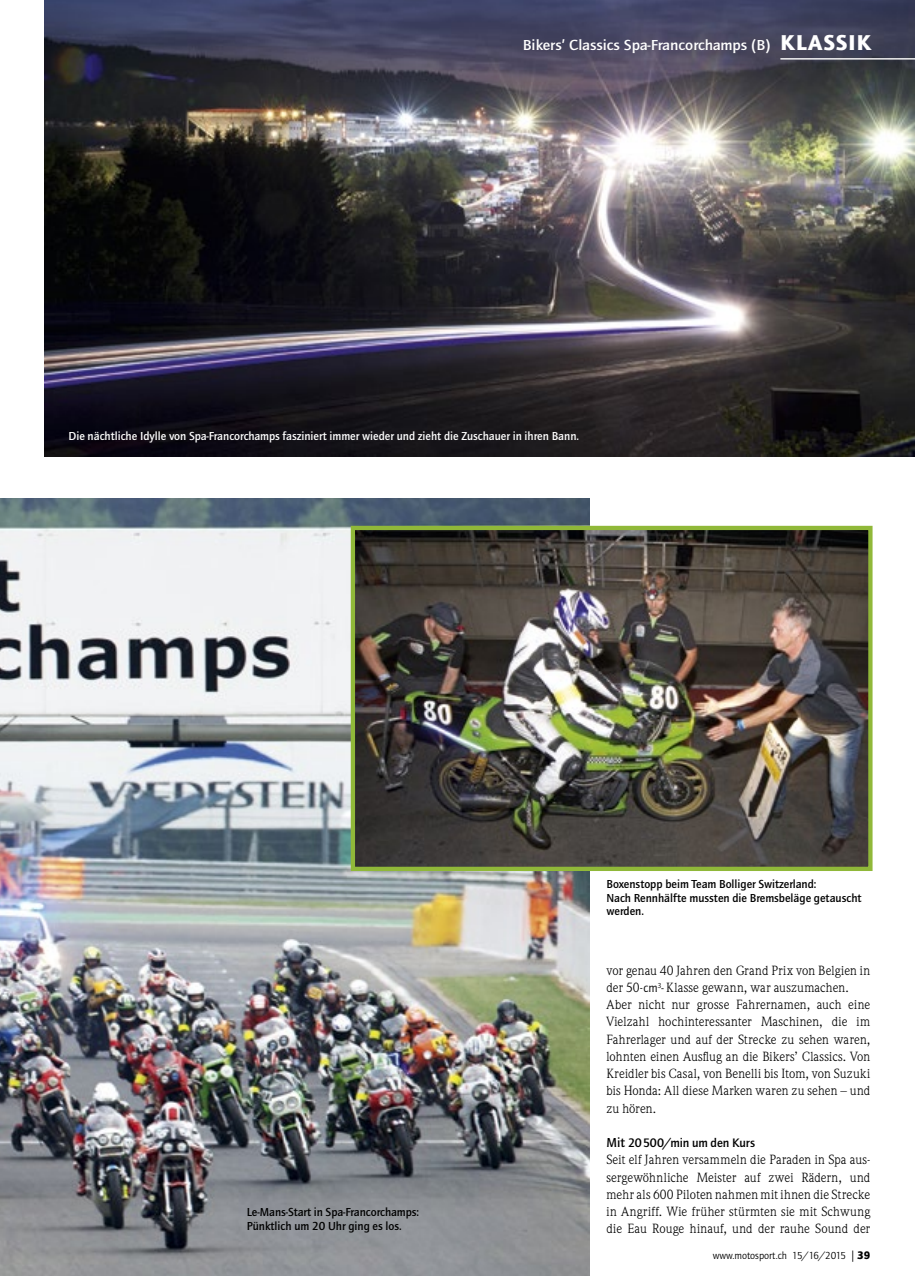
<style>
.page{position:relative;width:915px;height:1276px;background:#fff}
.page>*{position:absolute;margin:0;border:0;box-sizing:border-box;transform-origin:0 0}
.t1{font:500 15px "Quay Sans ITC Std";color:#fff;scale:1.08 1}
.t2{font:13.05px/17.2px "Weidemann LT";letter-spacing:.01em;color:#000}
.t3{font:500 12.75px "Quay Sans ITC Std";letter-spacing:-.01em;color:#000}
.t4{font:500 12px/13.5px "Quay Sans ITC Std";color:#000}
.t5{font:500 12px "Quay Sans ITC Std";color:#fff}
.t6{font:10.5px "Quay Sans ITC Std";color:#000}
.s1{font-weight:900;font-size:22.2px}
.s2{font-family:"Quay Sans ITC Std";font-size:12.75px}
.s3{font-size:13.5px}
.s4{font-size:11.25px}
.s5{font-weight:900;font-size:11.25px}
</style>
<div class="page">
<img style="left:0;top:499px;width:589px;height:777px">
<img style="left:355px;top:531px;width:512px;height:335px">
<div style="left:350px;top:526px;width:522px;height:345px;border:4px solid #90b839"></div>
<img style="left:45px;top:0;width:869px;height:457px">
<hr style="left:780px;top:58px;width:134px;height:2px;background:#fff">
<p class="t1" style="left:522px;top:37px;width:324px">Bikers’ Classics Spa-Francorchamps (B) <span class="s1">KLASSIK</span></p>
<p class="t5" style="left:68px;top:428px;width:512px">Die nächtliche Idylle von Spa-Francorchamps fasziniert immer wieder und zieht die Zuschauer in ihren Bann.</p>
<p class="t4" style="left:247px;top:1205px;width:174px">Le-Mans-Start in Spa-Francorchamps:<br>Pünktlich um 20 Uhr ging es los.</p>
<p class="t4" style="left:606px;top:877px;width:256px">Boxenstopp beim Team Bolliger Switzerland:<br>Nach Rennhälfte mussten die Bremsbeläge getauscht werden.</p>
<p class="t2" style="left:606px;top:961px;width:265px">vor genau 40 Jahren den Grand Prix von Belgien in der 50-<span class="s2">cm</span><sup>3</sup><span class="s2">-</span> Klasse gewann, war auszumachen.<br>Aber nicht nur grosse Fahrernamen, auch eine Vielzahl hochinteressanter Maschinen, die im Fahrerlager und auf der Strecke zu sehen waren, lohnten einen Ausflug an die Bikers’ Classics. Von Kreidler bis Casal, von Benelli bis Itom, von Suzuki bis Honda: All diese Marken waren zu sehen – und zu hören.</p>
<p class="t3" style="left:606px;top:1135px;width:150px"><span class="s3">Mit</span> 20500/min um den Kurs</p>
<p class="t2" style="left:606px;top:1151px;width:265px;text-align:justify">Seit elf Jahren versammeln die Paraden in Spa aus&shy;sergewöhnliche Meister auf zwei Rädern, und mehr als 600 Piloten nahmen mit ihnen die Strecke in Angriff. Wie früher stürmten sie mit Schwung die Eau Rouge hinauf, und der rauhe Sound der</p>
<p class="t6" style="left:712px;top:1249px;width:159px">www.motosport.ch 15/16/2015 <span class="s4">|</span> <span class="s5">39</span></p>
</div>
